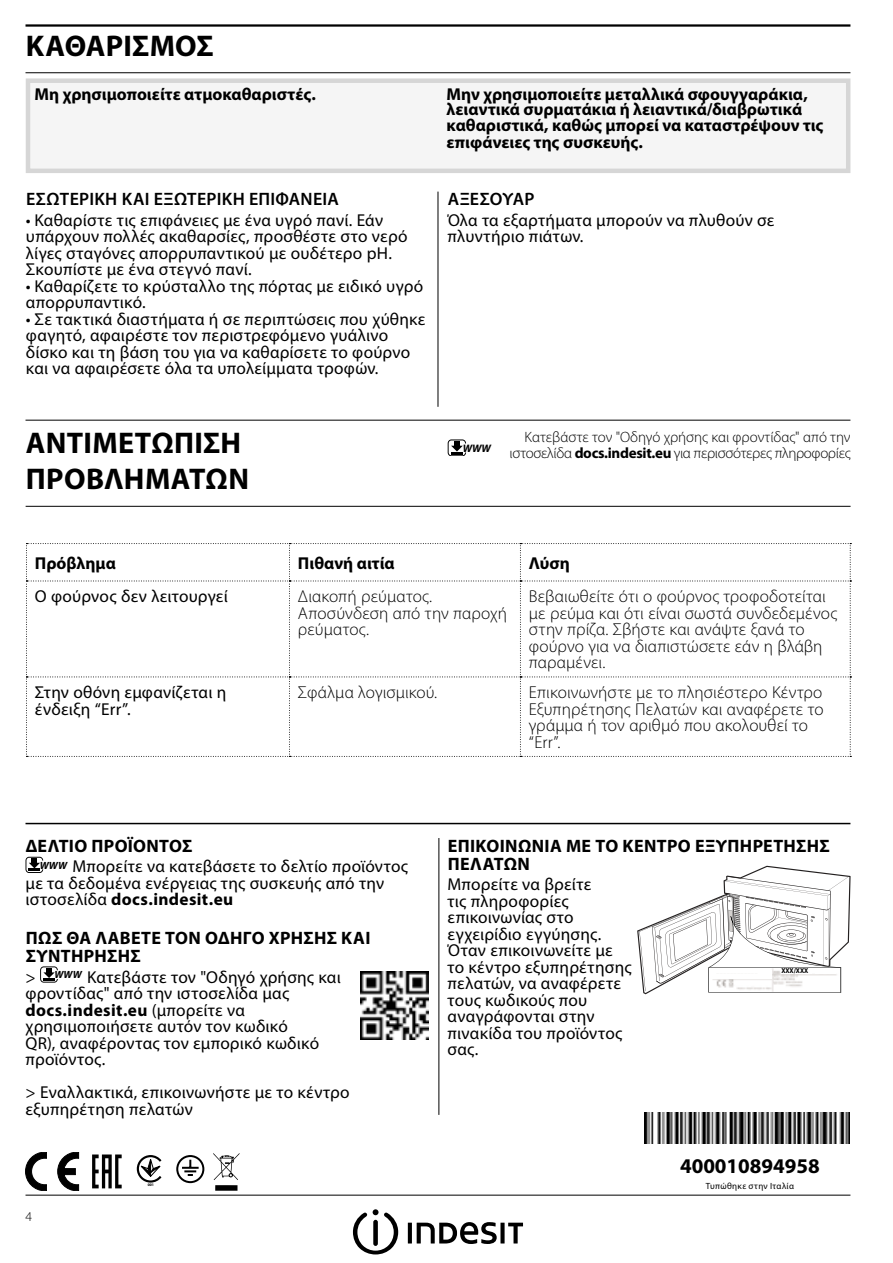
<style>
.page{position:relative;width:893px;height:1263px;background:#fff}
.page>*{position:absolute;margin:0;border:0;box-sizing:border-box;transform-origin:0 0}
.t1{font:700 30px/36px "Myriad Pro";letter-spacing:.01em;color:#000}
.t2{font:700 21px "Myriad Pro";color:#000}
.t3{font:700 18px/18px "Myriad Pro";letter-spacing:.02em;color:#000}
.t4{font:600 18px "Myriad Pro";letter-spacing:.015em;color:#000}
.t5{font:17.25px/16.5px "Myriad Pro";letter-spacing:.015em;color:#000}
.t6{font:300 17.25px/16.5px "Myriad Pro";letter-spacing:.01em;color:#000}
.t7{font:700 17.25px/15.8px "Myriad Pro";color:#000}
.t8{font:300 15px/16.5px "Myriad Pro";letter-spacing:-.01em;color:#000;text-align:right}
.t9{font:300 13.5px "Myriad Pro";color:#000}
.t10{font:italic 700 10.95px "Myriad Pro";color:#000}
.t11{font:9px "Myriad Pro";letter-spacing:.035em;color:#000}
.t12{font:700 7.2px "Myriad Pro";letter-spacing:-.01em;color:#000;scale:.94 1}
.t13{font:700 3.75px "Myriad Pro";color:#010101}
.s1{font-weight:700}
</style>
<div class="page">
<hr style="left:26px;top:24px;width:824px;height:3px;background:#000">
<hr style="left:26px;top:1195px;width:824px;height:1px;background:#000">
<svg style="left:353px;top:1209px;width:45px;height:45px"></svg>
<svg style="left:408px;top:1223px;width:4px;height:20px"></svg>
<svg style="left:417px;top:1222px;width:80px;height:22px"></svg>
<div style="left:500px;top:1223px;width:5px;height:20px;background:#000"></div>
<svg style="left:508px;top:1223px;width:15px;height:20px"></svg>
<hr style="left:26px;top:823px;width:824px;height:1px;background:#000">
<svg style="left:26px;top:857px;width:18px;height:16px"></svg>
<svg style="left:40px;top:966px;width:18px;height:17px"></svg>
<img style="left:360px;top:971px;width:68px;height:68px">
<hr style="left:439px;top:838px;width:1px;height:277px;background:#000">
<img style="left:644px;top:1112px;width:206px;height:31px">
<svg style="left:176px;top:1155px;width:28px;height:28px"></svg>
<svg style="left:92px;top:1154px;width:30px;height:34px"></svg>
<svg style="left:136px;top:1155px;width:26px;height:28px"></svg>
<svg style="left:26px;top:1152px;width:20px;height:39px"></svg>
<svg style="left:58px;top:1152px;width:21px;height:39px"></svg>
<svg style="left:213px;top:1153px;width:26px;height:38px"></svg>
<hr style="left:26px;top:506px;width:825px;height:1px;background:#000">
<svg style="left:448px;top:439px;width:18px;height:17px"></svg>
<hr style="left:26px;top:72px;width:824px;height:1px;background:#000">
<div style="left:28px;top:81px;width:820px;height:90px;background:#f5f5f5"></div>
<div style="left:26px;top:78px;width:824px;height:95px;border:4px solid #d6d6d6"></div>
<hr style="left:438px;top:192px;width:1px;height:215px;background:#000">
<svg style="left:26px;top:543px;width:825px;height:214px"></svg>
<svg style="left:637px;top:866px;width:214px;height:128px"></svg>
<hr style="left:781px;top:971px;width:30px;height:3px;background:#fff">
<div style="left:711px;top:970px;width:61px;height:9px;background:#fff"></div>
<hr style="left:816px;top:970px;width:20px;height:4px;background:#fff">
<hr style="left:26px;top:420px;width:824px;height:1px;background:#000">
<h1 class="t1" style="left:26px;top:28px;width:189px">ΚΑΘΑΡΙΣΜΟΣ</h1>
<p class="t7" style="left:34px;top:87px;width:283px">Μη χρησιμοποιείτε ατμοκαθαριστές.</p>
<p class="t7" style="left:447px;top:87px;width:378px">Μην χρησιμοποιείτε μεταλλικά σφουγγαράκια, λειαντικά συρματάκια ή λειαντικά/διαβρωτικά καθαριστικά, καθώς μπορεί να καταστρέψουν τις επιφάνειες της συσκευής.</p>
<p class="t4" style="left:26px;top:189px;width:314px">ΕΣΩΤΕΡΙΚΗ ΚΑΙ ΕΞΩΤΕΡΙΚΗ ΕΠΙΦΑΝΕΙΑ</p>
<p class="t5" style="left:26px;top:212px;width:383px">• Καθαρίστε τις επιφάνειες με ένα υγρό πανί. Εάν υπάρχουν πολλές ακαθαρσίες, προσθέστε στο νερό λίγες σταγόνες απορρυπαντικού με ουδέτερο pH.<br>Σκουπίστε με ένα στεγνό πανί.</p>
<p class="t5" style="left:26px;top:278px;width:399px">• Καθαρίζετε το κρύσταλλο της πόρτας με ειδικό υγρό απορρυπαντικό.</p>
<p class="t5" style="left:26px;top:311px;width:401px">• Σε τακτικά διαστήματα ή σε περιπτώσεις που χύθηκε φαγητό, αφαιρέστε τον περιστρεφόμενο γυάλινο δίσκο και τη βάση του για να καθαρίσετε το φούρνο και να αφαιρέσετε όλα τα υπολείμματα τροφών.</p>
<p class="t4" style="left:448px;top:189px;width:88px">ΑΞΕΣΟΥΑΡ</p>
<p class="t5" style="left:448px;top:212px;width:328px">Όλα τα εξαρτήματα μπορούν να πλυθούν σε πλυντήριο πιάτων.</p>
<h1 class="t1" style="left:26px;top:425px;width:225px">ΑΝΤΙΜΕΤΩΠΙΣΗ<br>ΠΡΟΒΛΗΜΑΤΩΝ</h1>
<p class="t8" style="left:510px;top:429px;width:342px">Κατεβάστε τον "Οδηγό χρήσης και φροντίδας" από την ιστοσελίδα <span class="s1">docs.indesit.eu</span> για περισσότερες πληροφορίες</p>
<p class="t10" style="left:463px;top:441px;width:30px">WWW</p>
<p class="t7" style="left:35px;top:555px;width:82px">Πρόβλημα</p>
<p class="t7" style="left:298px;top:555px;width:98px">Πιθανή αιτία</p>
<p class="t7" style="left:529px;top:555px;width:42px">Λύση</p>
<p class="t5" style="left:35px;top:589px;width:194px">Ο φούρνος δεν λειτουργεί</p>
<p class="t6" style="left:298px;top:589px;width:211px">Διακοπή ρεύματος.<br>Αποσύνδεση από την παροχή ρεύματος.</p>
<p class="t6" style="left:529px;top:589px;width:310px">Βεβαιωθείτε ότι ο φούρνος τροφοδοτείται με ρεύμα και ότι είναι σωστά συνδεδεμένος στην πρίζα. Σβήστε και ανάψτε ξανά το φούρνο για να διαπιστώσετε εάν η βλάβη παραμένει.</p>
<p class="t5" style="left:35px;top:685px;width:193px">Στην οθόνη εμφανίζεται η ένδειξη “Err”.</p>
<p class="t6" style="left:298px;top:685px;width:141px">Σφάλμα λογισμικού.</p>
<p class="t6" style="left:529px;top:685px;width:296px">Επικοινωνήστε με το πλησιέστερο Κέντρο<br>Εξυπηρέτησης Πελατών και αναφέρετε το γράμμα ή τον αριθμό που ακολουθεί το “Err”.</p>
<p class="t3" style="left:26px;top:837px;width:168px">ΔΕΛΤΙΟ ΠΡΟΪΟΝΤΟΣ</p>
<p class="t5" style="left:26px;top:858px;width:384px;text-indent:14px"><sup>WWW</sup> Μπορείτε να κατεβάσετε το δελτίο προϊόντος με τα δεδομένα ενέργειας της συσκευής από την ιστοσελίδα <span class="s1">docs.indesit.eu</span></p>
<p class="t3" style="left:26px;top:929px;width:346px">ΠΩΣ ΘΑ ΛΑΒΕΤΕ ΤΟΝ ΟΔΗΓΟ ΧΡΗΣΗΣ ΚΑΙ<br>ΣΥΝΤΗΡΗΣΗΣ</p>
<p class="t5" style="left:26px;top:969px;width:317px">&gt; <sup>WWW</sup> Κατεβάστε τον "Οδηγό χρήσης και φροντίδας" από την ιστοσελίδα μας <span class="s1">docs.indesit.eu</span> (μπορείτε να χρησιμοποιήσετε αυτόν τον κωδικό<br>QR), αναφέροντας τον εμπορικό κωδικό προϊόντος.</p>
<p class="t5" style="left:26px;top:1085px;width:326px">&gt; Εναλλακτικά, επικοινωνήστε με το κέντρο εξυπηρέτηση πελατών</p>
<p class="t9" style="left:26px;top:1209px;width:8px">4</p>
<p class="t13" style="left:148px;top:1182px;width:8px">001</p>
<p class="t3" style="left:448px;top:837px;width:384px">ΕΠΙΚΟΙΝΩΝΊΑ ΜΕ ΤΟ ΚΈΝΤΡΟ ΕΞΥΠΗΡΈΤΗΣΗΣ<br>ΠΕΛΑΤΏΝ</p>
<p class="t5" style="left:448px;top:876px;width:186px">Μπορείτε να βρείτε<br>τις πληροφορίες επικοινωνίας στο εγχειρίδιο εγγύησης.<br>Όταν επικοινωνείτε με το κέντρο εξυπηρέτησης πελατών, να αναφέρετε τους κωδικούς που αναγράφονται στην πινακίδα του προϊόντος σας.</p>
<p class="t12" style="left:781px;top:966px;width:30px">XXX/XXX</p>
<p class="t2" style="left:680px;top:1154px;width:141px">400010894958</p>
<p class="t11" style="left:706px;top:1181px;width:90px">Τυπώθηκε στην Ιταλία</p>
</div>
